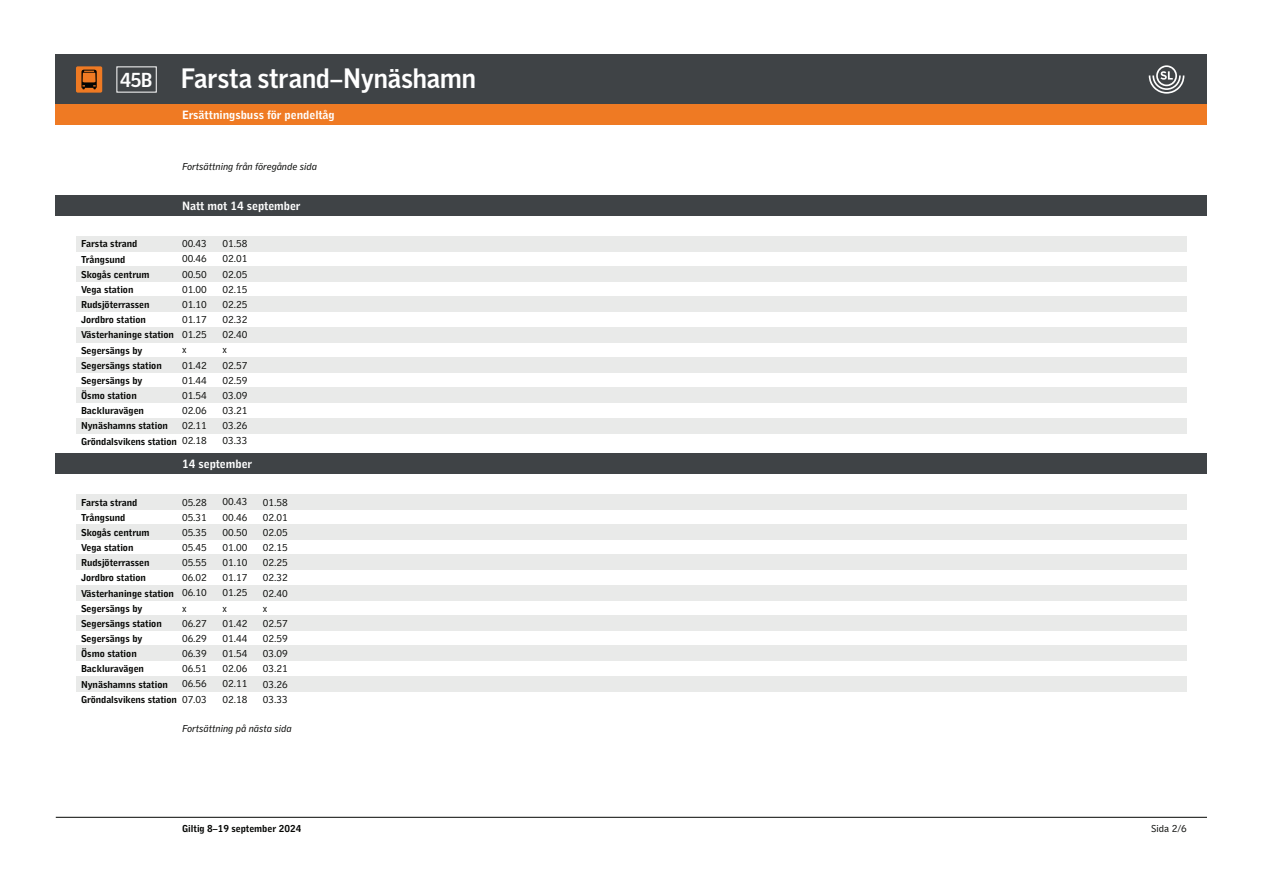
<style>
.page{position:relative;width:1263px;height:893px;background:#fff}
.page>*{position:absolute;margin:0;border:0;box-sizing:border-box;transform-origin:0 0}
.t1{font:700 26.7px "SL Gothic Display";letter-spacing:-.005em;color:#fff}
.t2{font:700 12.15px "SL Gothic Timetable 2";color:#fff}
.t3{font:700 10.05px/15.1px "SL Gothic Timetable 2";color:#040503}
.t4{font:10.05px/15.1px "SL Gothic Timetable 2";color:#040503}
.t5{font:italic 10.05px "SL Gothic Timetable 2";color:#040503}
.s1{font-size:19.2px}
</style>
<div class="page">
<hr style="left:56px;top:817px;width:1151px;height:1px;background:#040503">
<div style="left:56px;top:54px;width:1151px;height:51px;background:#3f4346"></div>
<div style="left:56px;top:105px;width:1151px;height:20px;background:#ef7a23"></div>
<svg style="left:1149px;top:65px;width:35px;height:29px"></svg>
<div style="left:76px;top:66px;width:26px;height:27px;background:#ef7a23;border-radius:2px"></div>
<svg style="left:81px;top:70px;width:16px;height:19px"></svg>
<div style="left:56px;top:196px;width:1151px;height:20px;background:#3f4346"></div>
<div style="left:56px;top:454px;width:1151px;height:20px;background:#3f4346"></div>
<div style="left:76px;top:327px;width:1111px;height:15px;background:#e9eae9"></div>
<div style="left:76px;top:357px;width:1111px;height:15px;background:#e9eae9"></div>
<div style="left:76px;top:387px;width:1111px;height:16px;background:#e9eae9"></div>
<div style="left:76px;top:418px;width:1111px;height:15px;background:#e9eae9"></div>
<div style="left:76px;top:236px;width:1111px;height:15px;background:#e9eae9"></div>
<div style="left:76px;top:266px;width:1111px;height:15px;background:#e9eae9"></div>
<div style="left:76px;top:297px;width:1111px;height:15px;background:#e9eae9"></div>
<div style="left:76px;top:585px;width:1111px;height:15px;background:#e9eae9"></div>
<div style="left:76px;top:615px;width:1111px;height:15px;background:#e9eae9"></div>
<div style="left:76px;top:645px;width:1111px;height:16px;background:#e9eae9"></div>
<div style="left:76px;top:676px;width:1111px;height:15px;background:#e9eae9"></div>
<div style="left:76px;top:494px;width:1111px;height:15px;background:#e9eae9"></div>
<div style="left:76px;top:524px;width:1111px;height:15px;background:#e9eae9"></div>
<div style="left:76px;top:555px;width:1111px;height:15px;background:#e9eae9"></div>
<h1 class="t1" style="left:121px;top:63px;width:357px"><span class="s1">45B</span> Farsta strand–Nynäshamn</h1>
<p class="t2" style="left:182px;top:111px;width:154px">Ersättningsbuss för pendeltåg</p>
<p class="t5" style="left:182px;top:163px;width:136px">Fortsättning från föregånde sida</p>
<p class="t2" style="left:182px;top:202px;width:120px">Natt mot 14 september</p>
<p class="t4" style="left:182px;top:236px;width:26px">00.43<br>00.46<br>00.50<br>01.00<br>01.10<br>01.17<br>01.25 x<br>01.42<br>01.44<br>01.54<br>02.06<br>02.11<br>02.18</p>
<p class="t3" style="left:81px;top:237px;width:97px">Farsta strand<br>Trångsund<br>Skogås centrum<br>Vega station<br>Rudsjöterrassen<br>Jordbro station<br>Västerhaninge station<br>Segersängs by<br>Segersängs station<br>Segersängs by<br>Ösmo station<br>Backluravägen<br>Nynäshamns station<br>Gröndalsvikens station</p>
<p class="t4" style="left:222px;top:236px;width:26px">01.58<br>02.01<br>02.05<br>02.15<br>02.25<br>02.32<br>02.40 x<br>02.57<br>02.59<br>03.09<br>03.21<br>03.26<br>03.33</p>
<p class="t2" style="left:182px;top:460px;width:72px">14 september</p>
<p class="t4" style="left:222px;top:494px;width:26px">00.43<br>00.46<br>00.50<br>01.00<br>01.10<br>01.17<br>01.25 x<br>01.42<br>01.44<br>01.54<br>02.06<br>02.11<br>02.18</p>
<p class="t4" style="left:182px;top:494px;width:26px">05.28<br>05.31<br>05.35<br>05.45<br>05.55<br>06.02<br>06.10 x<br>06.27<br>06.29<br>06.39<br>06.51<br>06.56<br>07.03</p>
<p class="t3" style="left:81px;top:495px;width:97px">Farsta strand<br>Trångsund<br>Skogås centrum<br>Vega station<br>Rudsjöterrassen<br>Jordbro station<br>Västerhaninge station<br>Segersängs by<br>Segersängs station<br>Segersängs by<br>Ösmo station<br>Backluravägen<br>Nynäshamns station<br>Gröndalsvikens station</p>
<p class="t4" style="left:263px;top:494px;width:26px">01.58<br>02.01<br>02.05<br>02.15<br>02.25<br>02.32<br>02.40 x<br>02.57<br>02.59<br>03.09<br>03.21<br>03.26<br>03.33</p>
<p class="t5" style="left:182px;top:724px;width:111px">Fortsättning på nästa sida</p>
<p class="t3" style="left:182px;top:822px;width:121px">Giltig 8–19 september 2024</p>
<p class="t4" style="left:1151px;top:821px;width:37px">Sida 2/6</p>
</div>
